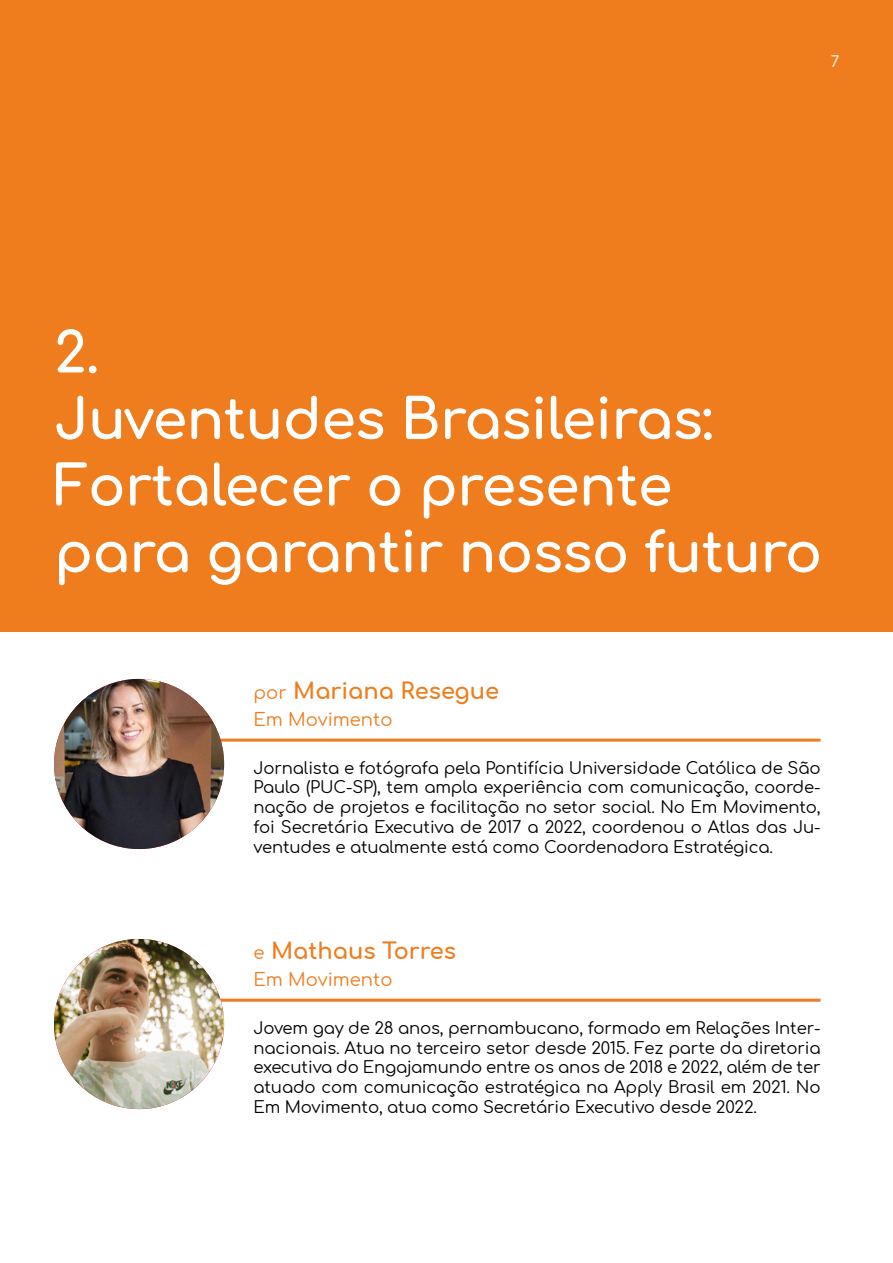
<style>
.page{position:relative;width:893px;height:1263px;background:#fff}
.page>*{position:absolute;margin:0;border:0;box-sizing:border-box;transform-origin:0 0}
.t1{font:700 55.5px/66.6px "Comfortaa";letter-spacing:-.01em;color:#fff}
.t2{font:700 22.5px "Comfortaa";color:#ef7d1e}
.t3{font:18px "Comfortaa";color:#ef7d1e}
.t4{font:16.5px/19.8px "Comfortaa";letter-spacing:-.01em;color:#000;text-align:justify}
.t5{font:15px "Comfortaa";color:#fff}
.s1{font-weight:400;font-size:18px}
</style>
<div class="page">
<hr style="left:149px;top:739px;width:671px;height:3px;background:#ef7d1e">
<hr style="left:149px;top:999px;width:671px;height:3px;background:#ef7d1e">
<div style="left:0;top:0;width:893px;height:631px;background:#ef7d1e"></div>
<img style="left:54px;top:679px;width:170px;height:170px;border-radius:85px">
<img style="left:54px;top:939px;width:170px;height:170px;border-radius:85px">
<p class="t5" style="left:831px;top:48px;width:10px">7</p>
<h1 class="t1" style="left:54px;top:311px;width:770px">2.<br>Juventudes Brasileiras:<br>Fortalecer o presente para garantir nosso futuro</h1>
<h2 class="t2" style="left:254px;top:670px;width:247px"><span class="s1">por</span> Mariana Resegue</h2>
<p class="t3" style="left:254px;top:703px;width:141px">Em Movimento</p>
<p class="t4" style="left:254px;top:755px;width:569px">Jornalista e fotógrafa pela Pontifícia Universidade Católica de São Paulo (PUC-SP), tem ampla experiência com comunicação, coorde&shy;nação de projetos e facilitação no setor social. No Em Movimento, foi Secretária Executiva de 2017 a 2022, coordenou o Atlas das Ju&shy;ventudes e atualmente está como Coordenadora Estratégica.</p>
<h2 class="t2" style="left:254px;top:930px;width:204px"><span class="s1">e</span> Mathaus Torres</h2>
<p class="t3" style="left:254px;top:963px;width:141px">Em Movimento</p>
<p class="t4" style="left:254px;top:1015px;width:569px">Jovem gay de 28 anos, pernambucano, formado em Relações Inter&shy;nacionais. Atua no terceiro setor desde 2015. Fez parte da diretoria executiva do Engajamundo entre os anos de 2018 e 2022, além de ter atuado com comunicação estratégica na Apply Brasil em 2021. No Em Movimento, atua como Secretário Executivo desde 2022.</p>
</div>
